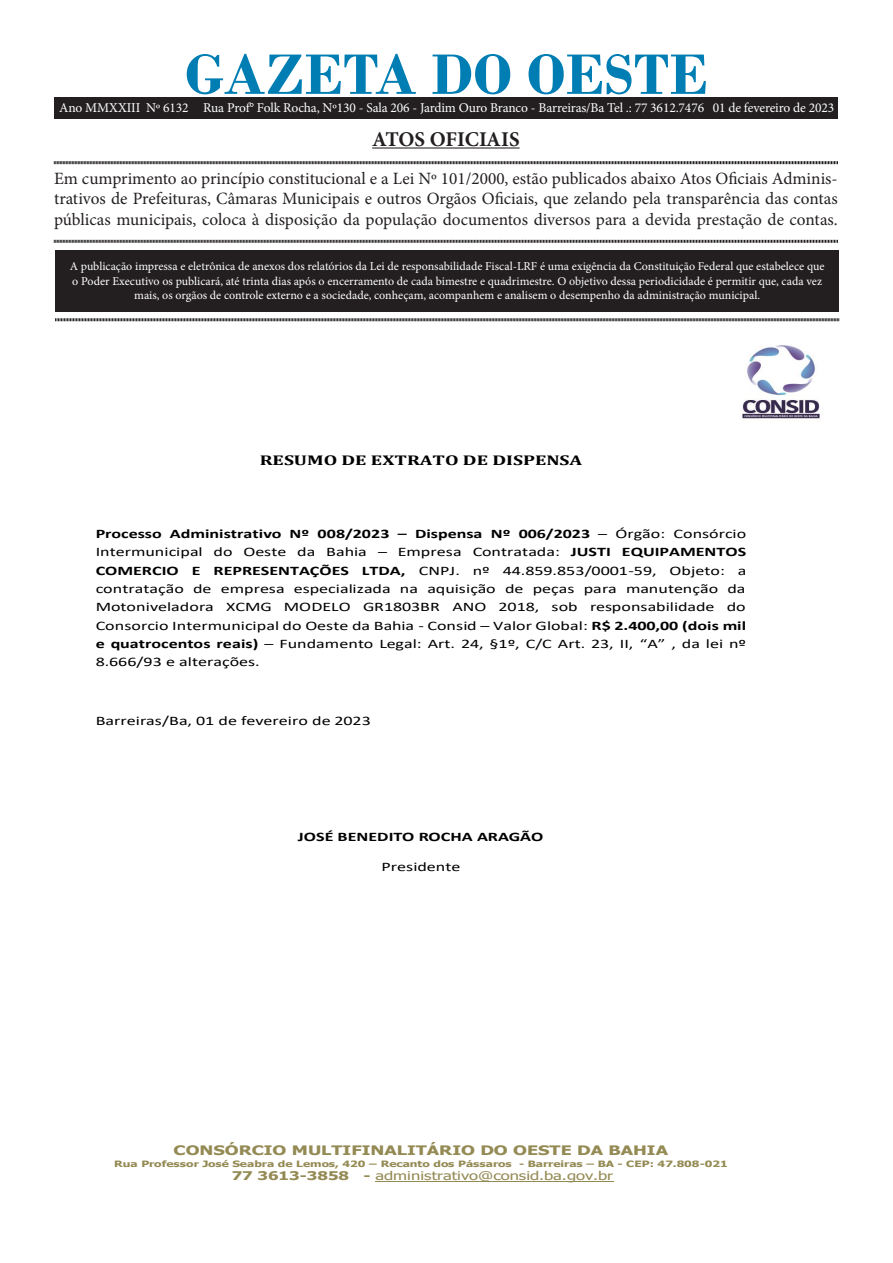
<style>
.page{position:relative;width:893px;height:1263px;background:#fff}
.page>*{position:absolute;margin:0;border:0;box-sizing:border-box;transform-origin:0 0}
.t1{font:700 60px "Bodoni";color:#007eb4}
.t2{font:700 21px "Minion Pro";letter-spacing:-.005em;color:#231f20}
.t3{font:17.25px/20.7px "Minion Pro";color:#231f20;text-align:justify}
.t4{font:700 14.1px "Cambria";color:#000;scale:1.38 1}
.t5{font:13.5px "Minion Pro";letter-spacing:-.01em;color:#fff}
.t6{font:13.05px/18.3px "Calibri";color:#000;text-align:justify;scale:1.38 1}
.t7{font:700 13.05px "Tahoma";color:#948a54;scale:1.38 1}
.t8{font:700 13.05px "Calibri";color:#000;scale:1.38 1}
.t9{font:12px/14.4px "Minion Pro";color:#fff;text-align:center}
.t10{font:12px "Tahoma";color:#948a54;scale:1.38 1}
.t11{font:700 8.7px "Tahoma";color:#948a54;scale:1.38 1}
.s1{font-weight:700}
</style>
<div class="page">
<div style="left:55px;top:250px;width:784px;height:61px;background:#231f20"></div>
<hr style="left:372px;top:147px;width:148px;height:2px;background:#231f20">
<svg style="left:54px;top:161px;width:784px;height:4px;background:#908e8e"></svg>
<svg style="left:54px;top:239px;width:784px;height:4px;background:#908e8e"></svg>
<svg style="left:55px;top:318px;width:784px;height:4px;background:#908e8e"></svg>
<div style="left:54px;top:98px;width:784px;height:20px;background:#231f20"></div>
<hr style="left:376px;top:1181px;width:238px;height:1px;background:#948a54">
<img style="left:742px;top:345px;width:78px;height:74px">
<p class="t1" style="left:185px;top:39px;width:525px">GAZETA DO OESTE</p>
<p class="t2" style="left:372px;top:124px;width:149px">ATOS OFICIAIS</p>
<p class="t3" style="left:54px;top:168px;width:785px">Em cumprimento ao princípio constitucional e a Lei Nº 101/2000, estão publicados abaixo Atos Oficiais Adminis&shy;trativos de Prefeituras, Câmaras Municipais e outros Orgãos Oficiais, que zelando pela transparência das contas públicas municipais, coloca à disposição da população documentos diversos para a devida prestação de contas.</p>
<p class="t9" style="left:70px;top:259px;width:756px">A publicação impressa e eletrônica de anexos dos relatórios da Lei de responsabilidade Fiscal-LRF é uma exigência da Constituição Federal que estabelece que o Poder Executivo os publicará, até trinta dias após o encerramento de cada bimestre e quadrimestre. O objetivo dessa periodicidade é permitir que, cada vez mais, os orgãos de controle externo e a sociedade, conheçam, acompanhem e analisem o desempenho da administração municipal.</p>
<p class="t5" style="left:59px;top:98px;width:776px">Ano MMXXIII Nº 6132 Rua Prof° Folk Rocha, Nº130 - Sala 206 - Jardim Ouro Branco - Barreiras/Ba Tel .: 77 3612.7476 01 de fevereiro de 2023</p>
<p class="t4" style="left:260px;top:450px;width:235px">RESUMO DE EXTRATO DE DISPENSA</p>
<p class="t6" style="left:96px;top:524px;width:473px"><span class="s1">Processo Administrativo Nº 008/2023 – Dispensa Nº 006/2023</span> – Órgão: Consórcio Intermunicipal do Oeste da Bahia – Empresa Contratada: <span class="s1">JUSTI EQUIPAMENTOS COMERCIO E REPRESENTAÇÕES LTDA,</span> CNPJ. nº 44.859.853/0001-59, Objeto: a contratação de empresa especializada na aquisição de peças para manutenção da Motoniveladora XCMG MODELO GR1803BR ANO 2018, sob responsabilidade do Consorcio Intermunicipal do Oeste da Bahia - Consid – Valor Global: <span class="s1">R$ 2.400,00 (dois mil e quatrocentos reais)</span> – Fundamento Legal: Art. 24, §1º, C/C Art. 23, II, “A” , da lei nº 8.666/93 e alterações.</p>
<p class="t6" style="left:96px;top:711px;width:201px">Barreiras/Ba, 01 de fevereiro de 2023</p>
<p class="t8" style="left:298px;top:828px;width:179px">JOSÉ BENEDITO ROCHA ARAGÃO</p>
<p class="t6" style="left:382px;top:857px;width:59px">Presidente</p>
<p class="t7" style="left:174px;top:1141px;width:360px">CONSÓRCIO MULTIFINALITÁRIO DO OESTE DA BAHIA</p>
<p class="t11" style="left:114px;top:1157px;width:446px">Rua Professor José Seabra de Lemos, 420 – Recanto dos Pássaros - Barreiras – BA - CEP: 47.808-021</p>
<p class="t10" style="left:232px;top:1168px;width:278px"><span class="s1">77 3613-3858 -</span> administrativo@consid.ba.gov.br</p>
</div>
